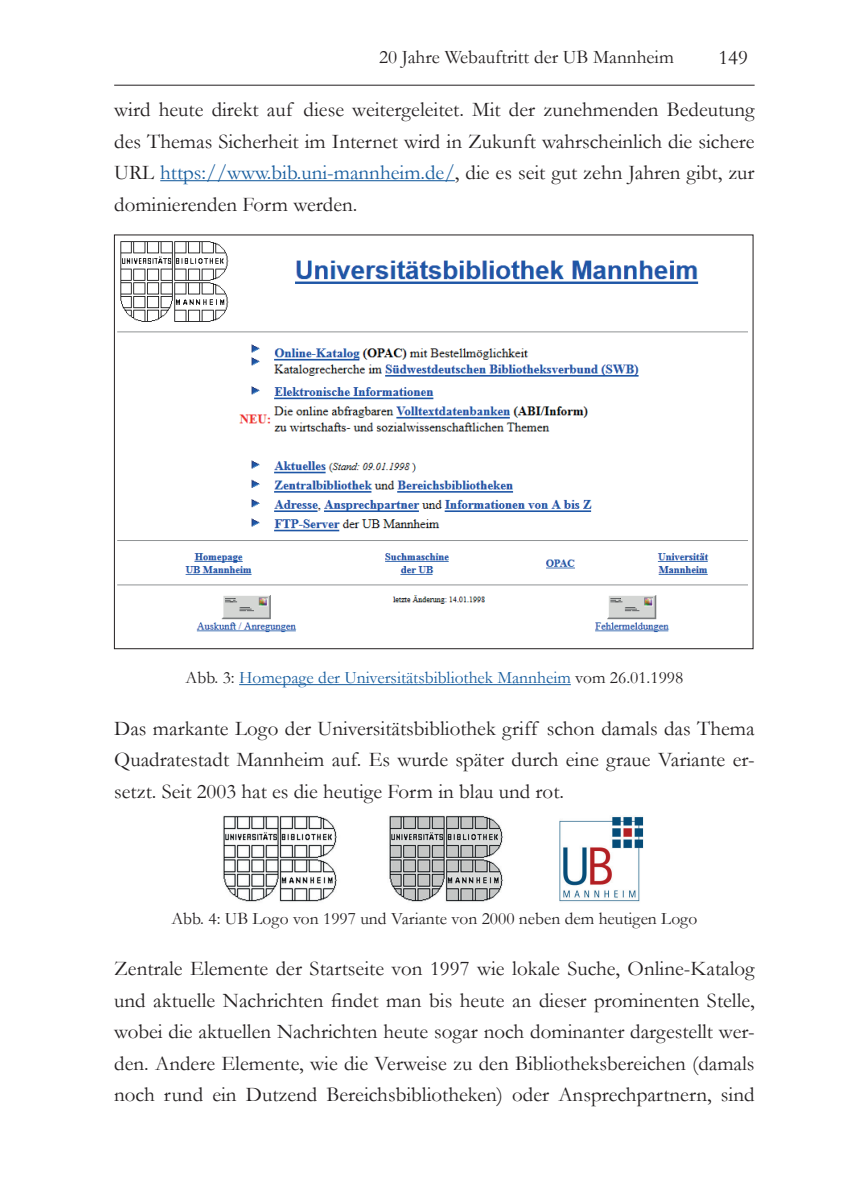
<style>
.page{position:relative;width:844px;height:1191px;background:#fff}
.page>*{position:absolute;margin:0;border:0;box-sizing:border-box;transform-origin:0 0}
.t1{font:21px/31.5px "Garamond";color:#231f20;text-align:justify}
.t2{font:19.25px "Garamond";color:#231f20}
.t3{font:17.5px "Garamond";color:#175d9e}
.t4{font:17.5px "Garamond";color:#231f20}
.s1{color:#175d9e}
.s2{color:#231f20}
</style>
<div class="page">
<hr style="left:114px;top:85px;width:640px;height:1px;background:#231f20">
<hr style="left:160px;top:180px;width:295px;height:1px;background:#175d9e">
<hr style="left:239px;top:684px;width:331px;height:1px;background:#175d9e">
<img style="left:223px;top:815px;width:421px;height:87px">
<img style="left:117px;top:241px;width:630px;height:392px">
<p class="t2" style="left:379px;top:44px;width:296px">20 Jahre Webauftritt der UB Mannheim</p>
<p class="t1" style="left:718px;top:41px;width:31px">149</p>
<p class="t1" style="left:114px;top:93px;width:641px">wird heute direkt auf diese weitergeleitet. Mit der zunehmenden Bedeutung des Themas Sicherheit im Internet wird in Zukunft wahrscheinlich die sichere URL <span class="s1">https://www.bib.uni-mannheim.de/</span>, die es seit gut zehn Jahren gibt, zur dominierenden Form werden.</p>
<p class="t3" style="left:185px;top:666px;width:499px"><span class="s2">Abb. 3:</span> Homepage der Universitätsbibliothek Mannheim <span class="s2">vom 26.01.1998</span></p>
<p class="t1" style="left:114px;top:712px;width:641px">Das markante Logo der Universitätsbibliothek griff schon damals das Thema Quadratestadt Mannheim auf. Es wurde später durch eine graue Variante er&shy;setzt. Seit 2003 hat es die heutige Form in blau und rot.</p>
<p class="t4" style="left:171px;top:906px;width:527px">Abb. 4: UB Logo von 1997 und Variante von 2000 neben dem heutigen Logo</p>
<p class="t1" style="left:114px;top:952px;width:641px">Zentrale Elemente der Startseite von 1997 wie lokale Suche, Online-Katalog und aktuelle Nachrichten findet man bis heute an dieser prominenten Stelle, wobei die aktuellen Nachrichten heute sogar noch dominanter dargestellt wer&shy;den. Andere Elemente, wie die Verweise zu den Bibliotheksbereichen (damals noch rund ein Dutzend Bereichsbibliotheken) oder Ansprechpartnern, sind</p>
</div>
